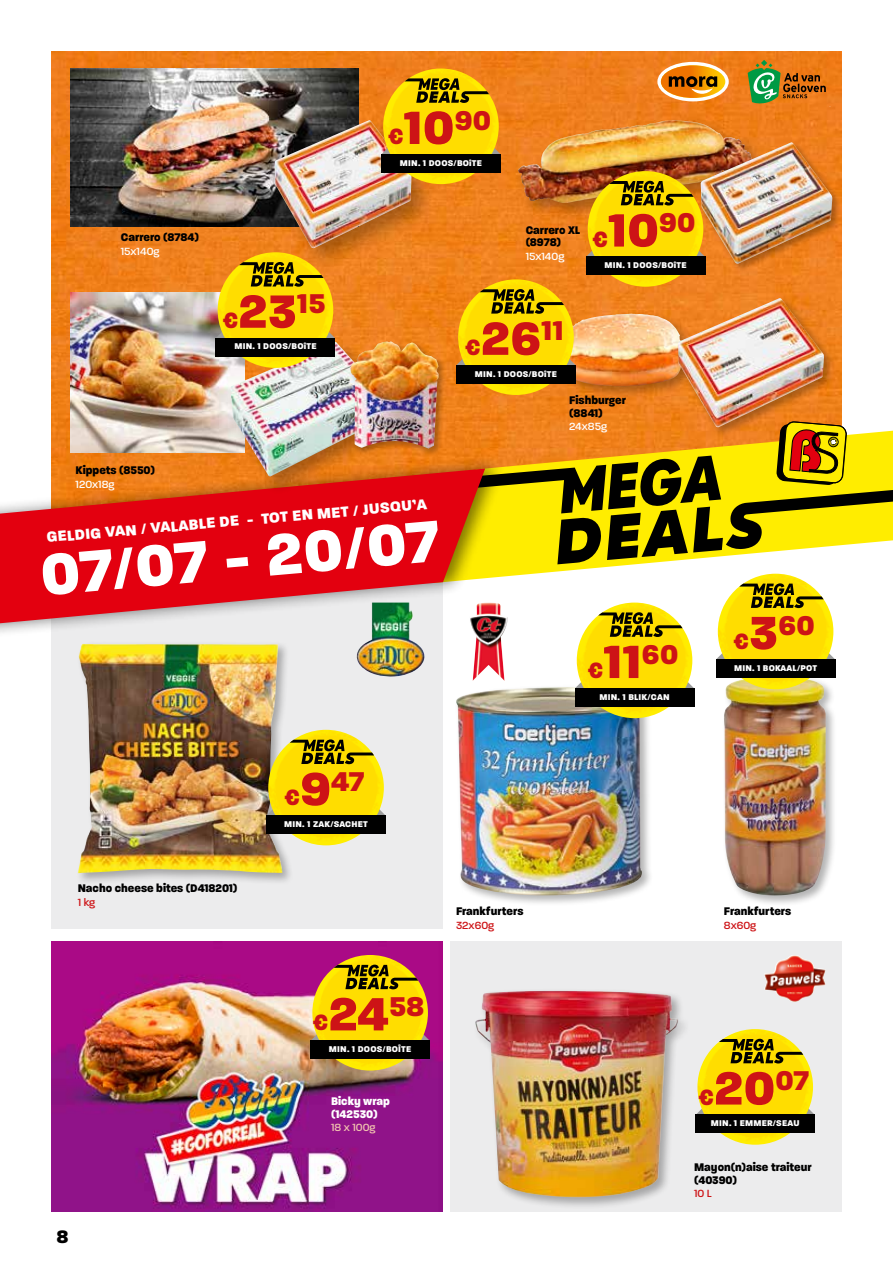
<style>
.page{position:relative;width:893px;height:1263px;background:#fff}
.page>*{position:absolute;margin:0;border:0;box-sizing:border-box;transform-origin:0 0}
.t1{font:800 63px "Paralucent";color:#fff}
.t2{font:800 50.4px "Paralucent";letter-spacing:.01em;color:#cd1316}
.t3{font:800 29.4px "Paralucent";color:#cd1316}
.t4{font:800 19.5px "Paralucent";color:#000}
.t5{font:800 15.75px "Paralucent";color:#fff}
.t6{font:800 12px/12.8px "Paralucent";color:#000;scale:.95 1}
.t7{font:800 12px/12.8px "Paralucent";color:#fff;scale:.95 1}
.t8{font:500 11.25px "Paralucent";color:#fff}
.t9{font:500 11.25px "Paralucent";color:#cd1316}
.t10{font:500 11.25px "Paralucent";color:#f1c2af}
.t11{font:800 9px "Paralucent";letter-spacing:.025em;color:#fff}
.t12{font:700 2.25px "Myriad Pro";color:#000}
.s1{font-size:24px}
.s2{font-size:50.4px}
</style>
<div class="page">
<div style="left:451px;top:942px;width:391px;height:270px;background:#ececed"></div>
<img style="left:51px;top:942px;width:391px;height:270px">
<div style="left:51px;top:528px;width:391px;height:401px;background:#ececed"></div>
<img style="left:51px;top:51px;width:791px;height:393px">
<svg style="left:447px;top:407px;width:446px;height:199px"></svg>
<svg style="left:506px;top:456px;width:387px;height:108px;background:#afa313"></svg>
<div style="left:0;top:455px;width:506px;height:194px;background:#000;opacity:.5"></div>
<svg style="left:0;top:444px;width:489px;height:204px;fill:#e3000f"></svg>
<img style="left:71px;top:292px;width:155px;height:160px">
<div style="left:226px;top:338px;width:174px;height:158px;background:#000;opacity:.3"></div>
<img style="left:230px;top:342px;width:150px;height:134px">
<div style="left:515px;top:116px;width:254px;height:105px;background:#000;opacity:.3"></div>
<img style="left:524px;top:120px;width:151px;height:48px">
<img style="left:71px;top:69px;width:288px;height:158px">
<div style="left:269px;top:115px;width:167px;height:157px;background:#000;opacity:.3"></div>
<img style="left:275px;top:120px;width:136px;height:128px">
<div style="left:699px;top:140px;width:143px;height:133px;background:#000;opacity:.3"></div>
<img style="left:701px;top:142px;width:131px;height:122px">
<div style="left:560px;top:311px;width:139px;height:88px;background:#000;opacity:.3"></div>
<img style="left:562px;top:314px;width:114px;height:72px">
<div style="left:676px;top:295px;width:159px;height:143px;background:#000;opacity:.3"></div>
<img style="left:678px;top:298px;width:146px;height:130px">
<div style="left:75px;top:641px;width:219px;height:244px;background:#000;opacity:.3"></div>
<img style="left:78px;top:644px;width:204px;height:229px">
<div style="left:473px;top:988px;width:217px;height:221px;background:#000;opacity:.3"></div>
<img style="left:475px;top:991px;width:203px;height:206px">
<div style="left:721px;top:675px;width:116px;height:232px;background:#000;opacity:.3"></div>
<img style="left:722px;top:678px;width:105px;height:219px">
<div style="left:453px;top:684px;width:200px;height:223px;background:#000;opacity:.3"></div>
<img style="left:454px;top:687px;width:190px;height:208px">
<svg style="left:267px;top:797px;width:8px;height:18px"></svg>
<svg style="left:377px;top:801px;width:8px;height:14px"></svg>
<img style="left:268px;top:730px;width:116px;height:115px;border-radius:58px">
<div style="left:267px;top:815px;width:119px;height:19px;background:#000"></div>
<svg style="left:290px;top:739px;width:84px;height:25px;background:#a18f0e"></svg>
<svg style="left:716px;top:641px;width:9px;height:18px"></svg>
<svg style="left:826px;top:641px;width:9px;height:18px"></svg>
<img style="left:718px;top:574px;width:115px;height:115px;border-radius:58px">
<div style="left:716px;top:659px;width:119px;height:19px;background:#000"></div>
<svg style="left:739px;top:583px;width:85px;height:25px;background:#a3910f"></svg>
<svg style="left:575px;top:670px;width:9px;height:18px"></svg>
<svg style="left:685px;top:670px;width:9px;height:18px"></svg>
<img style="left:577px;top:603px;width:115px;height:115px;border-radius:58px">
<div style="left:575px;top:688px;width:119px;height:18px;background:#000"></div>
<svg style="left:598px;top:612px;width:85px;height:25px;background:#a3910f"></svg>
<svg style="left:696px;top:1110px;width:8px;height:5px"></svg>
<svg style="left:806px;top:1096px;width:9px;height:19px"></svg>
<img style="left:697px;top:1029px;width:116px;height:116px;border-radius:58px">
<div style="left:696px;top:1115px;width:119px;height:18px;background:#000"></div>
<svg style="left:719px;top:1039px;width:84px;height:24px;background:#9f8c0c"></svg>
<svg style="left:311px;top:1022px;width:8px;height:19px"></svg>
<svg style="left:421px;top:1022px;width:9px;height:19px"></svg>
<img style="left:312px;top:955px;width:116px;height:115px;border-radius:58px">
<div style="left:311px;top:1041px;width:119px;height:18px;background:#000"></div>
<svg style="left:334px;top:965px;width:84px;height:24px;background:#9b8007"></svg>
<svg style="left:586px;top:239px;width:9px;height:18px"></svg>
<svg style="left:696px;top:239px;width:9px;height:18px"></svg>
<img style="left:588px;top:171px;width:115px;height:116px;border-radius:58px">
<div style="left:586px;top:257px;width:119px;height:18px;background:#000"></div>
<svg style="left:609px;top:181px;width:84px;height:24px;background:#9d8601"></svg>
<svg style="left:381px;top:136px;width:9px;height:18px"></svg>
<svg style="left:492px;top:136px;width:8px;height:18px"></svg>
<img style="left:383px;top:69px;width:116px;height:115px;border-radius:58px">
<div style="left:381px;top:154px;width:119px;height:18px;background:#000"></div>
<svg style="left:405px;top:78px;width:84px;height:25px;background:#a18801"></svg>
<svg style="left:456px;top:347px;width:9px;height:18px"></svg>
<svg style="left:567px;top:347px;width:8px;height:18px"></svg>
<img style="left:458px;top:279px;width:116px;height:116px;border-radius:58px">
<div style="left:456px;top:365px;width:119px;height:18px;background:#000"></div>
<svg style="left:480px;top:289px;width:84px;height:25px;background:#a18901"></svg>
<svg style="left:216px;top:320px;width:9px;height:18px"></svg>
<svg style="left:326px;top:320px;width:9px;height:18px"></svg>
<img style="left:218px;top:252px;width:115px;height:116px;border-radius:58px">
<div style="left:216px;top:338px;width:119px;height:18px;background:#000"></div>
<svg style="left:239px;top:262px;width:84px;height:25px;background:#a18901"></svg>
<div style="left:349px;top:340px;width:98px;height:116px;background:#000;opacity:.3"></div>
<img style="left:350px;top:341px;width:89px;height:108px">
<svg style="left:657px;top:62px;width:72px;height:39px"></svg>
<svg style="left:661px;top:65px;width:64px;height:33px;background:#d0892b"></svg>
<svg style="left:744px;top:56px;width:85px;height:51px;background:#b27e29"></svg>
<img style="left:356px;top:603px;width:69px;height:74px">
<img style="left:764px;top:955px;width:62px;height:47px">
<img style="left:469px;top:603px;width:39px;height:78px">
<svg style="left:776px;top:421px;width:72px;height:64px;background:#b48007"></svg>
<h2 class="t2" style="left:388px;top:97px;width:105px"><span class="s1">€</span>10<sup>90</sup></h2>
<p class="t6" style="left:121px;top:231px;width:84px">Carrero (8784)</p>
<p class="t8" style="left:121px;top:244px;width:40px">15x140g</p>
<h2 class="t2" style="left:222px;top:281px;width:104px"><span class="s1">€</span>23<sup>15</sup></h2>
<p class="t11" style="left:234px;top:341px;width:84px">MIN. 1 DOOS/BOîTE</p>
<p class="t6" style="left:76px;top:464px;width:85px">Kippets (8550)</p>
<p class="t8" style="left:76px;top:477px;width:40px">120x18g</p>
<p class="t11" style="left:400px;top:157px;width:84px">MIN. 1 DOOS/BOîTE</p>
<p class="t6" style="left:526px;top:223px;width:59px">Carrero XL (8978)</p>
<p class="t8" style="left:526px;top:250px;width:40px">15x140g</p>
<h2 class="t2" style="left:592px;top:200px;width:105px"><span class="s1">€</span>10<sup>90</sup></h2>
<p class="t11" style="left:604px;top:260px;width:84px">MIN. 1 DOOS/BOîTE</p>
<h2 class="t2" style="left:465px;top:308px;width:100px"><span class="s1">€</span>26<sup>11</sup></h2>
<p class="t11" style="left:475px;top:368px;width:84px">MIN. 1 DOOS/BOîTE</p>
<p class="t6" style="left:569px;top:394px;width:61px">Fishburger (8841)</p>
<p class="t8" style="left:569px;top:420px;width:39px">24x85g</p>
<h3 class="t5" style="left:46px;top:528px;width:383px;rotate:-5deg">GELDIG VAN / VALABLE DE - TOT EN MET / JUSQU’A</h3>
<h1 class="t1" style="left:38px;top:537px;width:401px;rotate:-5deg">07/07 - 20/07</h1>
<h2 class="t2" style="left:587px;top:631px;width:92px"><span class="s1">€</span>11<sup>60</sup></h2>
<p class="t11" style="left:599px;top:691px;width:72px">MIN. 1 BLIK/CAN</p>
<p class="t12" style="left:838px;top:441px;width:2px;rotate:90deg">•</p>
<h3 class="t3" style="left:733px;top:607px;width:83px"><sub>€</sub><span class="s2">3</span>60</h3>
<p class="t11" style="left:734px;top:662px;width:85px">MIN. 1 BOKAAL/POT</p>
<p class="t6" style="left:78px;top:882px;width:170px">Nacho cheese bites (D418201)</p>
<p class="t9" style="left:78px;top:895px;width:19px">1 kg</p>
<h3 class="t4" style="left:56px;top:1225px;width:14px">8</h3>
<h3 class="t3" style="left:284px;top:763px;width:82px"><sub>€</sub><span class="s2">9</span>47</h3>
<p class="t11" style="left:284px;top:818px;width:85px">MIN. 1 ZAK/SACHET</p>
<h2 class="t2" style="left:313px;top:983px;width:113px"><span class="s1">€</span>24<sup>58</sup></h2>
<p class="t11" style="left:329px;top:1044px;width:84px">MIN. 1 DOOS/BOÎTE</p>
<p class="t7" style="left:331px;top:1095px;width:64px">Bicky wrap (142530)</p>
<p class="t10" style="left:331px;top:1121px;width:46px">18 x 100g</p>
<p class="t6" style="left:456px;top:905px;width:72px">Frankfurters</p>
<p class="t9" style="left:456px;top:918px;width:40px">32x60g</p>
<p class="t6" style="left:724px;top:905px;width:72px">Frankfurters</p>
<p class="t9" style="left:724px;top:918px;width:34px">8x60g</p>
<h2 class="t2" style="left:698px;top:1058px;width:112px"><span class="s1">€</span>20<sup>07</sup></h2>
<p class="t11" style="left:711px;top:1118px;width:90px">MIN. 1 EMMER/SEAU</p>
<p class="t6" style="left:694px;top:1161px;width:125px">Mayon(n)aise traiteur (40390)</p>
<p class="t9" style="left:694px;top:1187px;width:19px">10 L</p>
</div>
